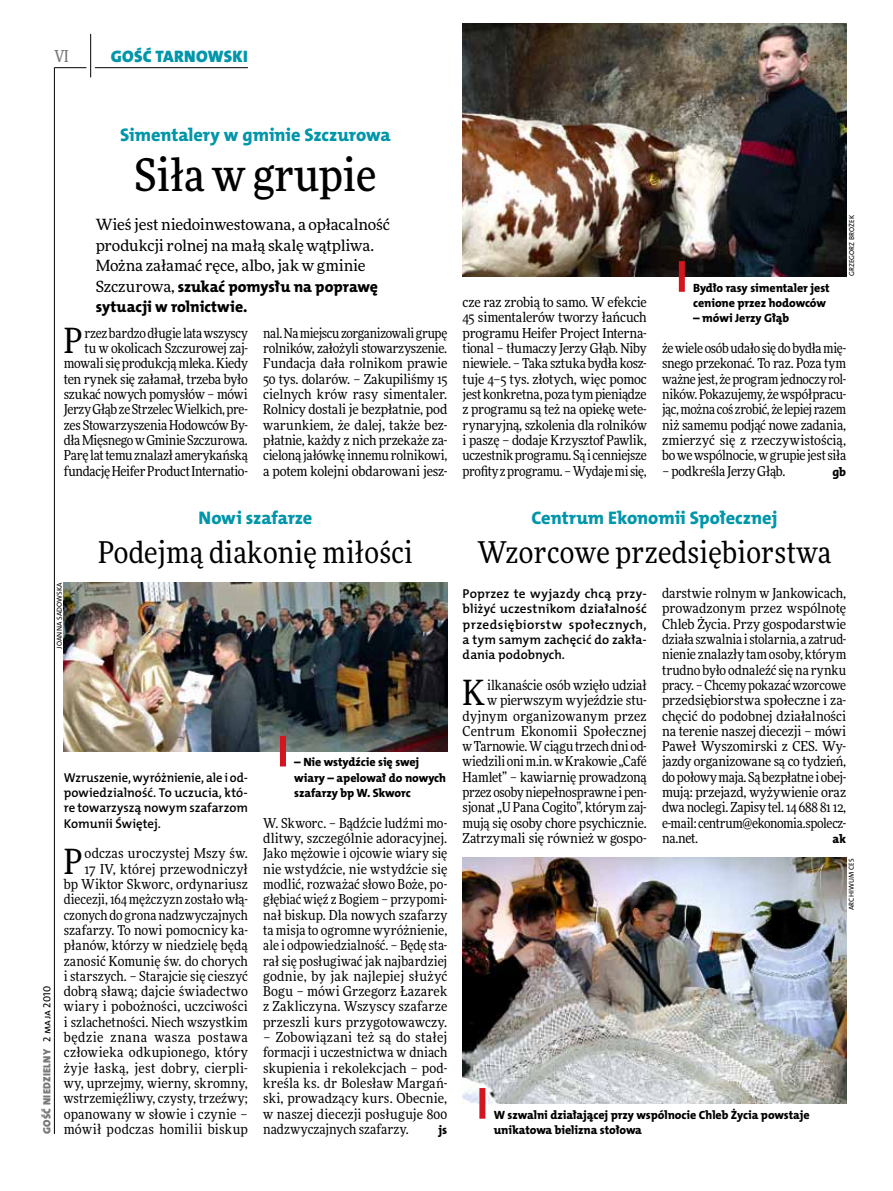
<style>
.page{position:relative;width:893px;height:1191px;background:#fff}
.page>*{position:absolute;margin:0;border:0;box-sizing:border-box;transform-origin:0 0}
.t1{font:500 45px "Freeday Narrow";color:#000}
.t2{font:34.8px "Freeday Narrow News";color:#000}
.t3{font:30px "Freeday Narrow News";letter-spacing:.01em;color:#000}
.t4{font:18.3px "The Mix HP8 Ex Bld";letter-spacing:-.005em;color:#0096aa}
.t5{font:16.65px "The Mix HP9 Blk";letter-spacing:.02em;color:#0096aa}
.t6{font:500 16.5px "Freeday Narrow";color:#787779;scale:.9 1}
.t7{font:15.75px/20.4px "The Mix HP8 Ex Bld";color:#000}
.t8{font:15.45px/20.4px "Freeday News";letter-spacing:-.005em;color:#000}
.t9{font:13.65px/15.3px "Freeday Narrow News";letter-spacing:-.005em;color:#000;text-align:justify}
.t10{font:12.9px/15.3px "The Mix HP6 Se Bld";color:#000;text-align:justify}
.t11{font:12.3px "The Mix HP8 Ex Bld";color:#000}
.t12{font:12px/15.3px "The Mix HP8 Ex Bld";letter-spacing:-.005em;color:#000}
.t13{font:10.5px "The Mix HP9 Blk";letter-spacing:.025em;color:#787779}
.t14{font:7.2px "The Mix HP5 Plain";letter-spacing:.015em;color:#000}
.s1{font-family:"Freeday News";font-size:15.45px}
.s2{font-family:"The Mix HP5 Plain";color:#000}
</style>
<div class="page">
<hr style="left:54px;top:67px;width:1px;height:1067px;background:#000">
<hr style="left:90px;top:34px;width:1px;height:43px;background:#000">
<hr style="left:54px;top:67px;width:32px;height:1px;background:#000">
<hr style="left:95px;top:67px;width:153px;height:1px;background:#000">
<img style="left:463px;top:23px;width:383px;height:253px">
<img style="left:64px;top:582px;width:383px;height:169px">
<img style="left:463px;top:857px;width:383px;height:246px">
<div style="left:679px;top:261px;width:6px;height:31px;background:#d3151f"></div>
<div style="left:479px;top:1088px;width:6px;height:30px;background:#d3151f"></div>
<div style="left:280px;top:736px;width:6px;height:30px;background:#d3151f"></div>
<p class="t6" style="left:54px;top:46px;width:17px">VI</p>
<p class="t5" style="left:111px;top:46px;width:138px">GOŚĆ TARNOWSKI</p>
<h3 class="t4" style="left:120px;top:123px;width:272px">Simentalery w gminie Szczurowa</h3>
<h1 class="t1" style="left:135px;top:147px;width:243px">Siła w grupie</h1>
<p class="t8" style="left:96px;top:214px;width:296px">Wieś jest niedoinwestowana, a opłacalność produkcji rolnej na małą skalę wątpliwa.<br>Można załamać ręce, albo, jak w gminie</p>
<p class="t7" style="left:96px;top:276px;width:284px"><span class="s1">Szczurowa,</span> szukać pomysłu na poprawę sytuacji w rolnictwie.</p>
<p class="t9" style="left:64px;top:325px;width:186px;text-align:right">rzez bardzo długie lata wszyscy<br>tu w okolicach Szczurowej zaj&shy;mowali się produkcją mleka. Kiedy ten rynek się załamał, trzeba było szukać nowych pomysłów – mówi Jerzy Głąb ze Strzelec Wielkich, pre&shy;zes Stowarzyszenia Hodowców By&shy;dła Mięsnego w Gminie Szczurowa.<br>Parę lat temu znalazł amerykańską fundację Heifer Product Internatio-</p>
<p class="t9" style="left:263px;top:325px;width:186px">nal. Na miejscu zorganizowali grupę rolników, założyli stowarzyszenie.<br>Fundacja dała rolnikom prawie 50 tys. dolarów. – Zakupiliśmy 15 cielnych krów rasy simentaler.<br>Rolnicy dostali je bezpłatnie, pod warunkiem, że dalej, także bez&shy;płatnie, każdy z nich przekaże za&shy;cieloną jałówkę innemu rolnikowi, a potem kolejni obdarowani jesz-</p>
<h2 class="t2" style="left:64px;top:319px;width:20px">P</h2>
<p class="t14" style="left:55px;top:648px;width:68px;rotate:-90deg">Joanna Sadowska</p>
<h3 class="t4" style="left:199px;top:506px;width:115px">Nowi szafarze</h3>
<h3 class="t3" style="left:98px;top:533px;width:316px">Podejmą diakonię miłości</h3>
<p class="t13" style="left:40px;top:1134px;width:149px;rotate:-90deg">GOŚĆ NIEDZIELNY <span class="s2">2 maja 2010</span></p>
<p class="t10" style="left:64px;top:770px;width:186px">Wzruszenie, wyróżnienie, ale i od&shy;powiedzialność. To uczucia, któ&shy;re towarzyszą nowym szafarzom Komunii Świętej.</p>
<h2 class="t2" style="left:64px;top:840px;width:20px">P</h2>
<p class="t9" style="left:64px;top:845px;width:186px;text-align:right">odczas uroczystej Mszy św.<br>17 IV, której przewodniczył<br>bp Wiktor Skworc, ordynariusz diecezji, 164 mężczyzn zostało włą&shy;czonych do grona nadzwyczajnych szafarzy. To nowi pomocnicy ka&shy;płanów, którzy w niedzielę będą zanosić Komunię św. do chorych i starszych. – Starajcie się cieszyć dobrą sławą; dajcie świadectwo wiary i pobożności, uczciwości i szlachetności. Niech wszystkim będzie znana wasza postawa człowieka odkupionego, który żyje łaską, jest dobry, cierpli&shy;wy, uprzejmy, wierny, skromny, wstrzemięźliwy, czysty, trzeźwy; opanowany w słowie i czynie – mówił podczas homilii biskup</p>
<p class="t12" style="left:294px;top:755px;width:153px">– Nie wstydźcie się swej wiary – apelował do nowych szafarzy bp W. Skworc</p>
<p class="t9" style="left:263px;top:815px;width:186px">W. Skworc. – Bądźcie ludźmi mo&shy;dlitwy, szczególnie adoracyjnej.<br>Jako mężowie i ojcowie wiary się nie wstydźcie, nie wstydźcie się modlić, rozważać słowo Boże, po&shy;głębiać więź z Bogiem – przypomi&shy;nał biskup. Dla nowych szafarzy ta misja to ogromne wyróżnienie, ale i odpowiedzialność. – Będę sta&shy;rał się posługiwać jak najbardziej godnie, by jak najlepiej służyć Bogu – mówi Grzegorz Łazarek z Zakliczyna. Wszyscy szafarze przeszli kurs przygotowawczy.</p>
<p class="t9" style="left:263px;top:1029px;width:186px">– Zobowiązani też są do stałej formacji i uczestnictwa w dniach skupienia i rekolekcjach – pod&shy;kreśla ks. dr Bolesław Margań&shy;ski, prowadzący kurs. Obecnie, w naszej diecezji posługuje 800 nadzwyczajnych szafarzy.</p>
<p class="t11" style="left:438px;top:1122px;width:10px">js</p>
<p class="t9" style="left:463px;top:294px;width:186px">cze raz zrobią to samo. W efekcie 45 simentalerów tworzy łańcuch programu Heifer Project Interna&shy;tional – tłumaczy Jerzy Głąb. Niby niewiele. – Taka sztuka bydła kosz&shy;tuje 4–5 tys. złotych, więc pomoc jest konkretna, poza tym pieniądze z programu są też na opiekę wete&shy;rynaryjną, szkolenia dla rolników i paszę – dodaje Krzysztof Pawlik, uczestnik programu. Są i cenniejsze profity z programu. – Wydaje mi się,</p>
<p class="t12" style="left:693px;top:280px;width:138px">Bydło rasy simentaler jest cenione przez hodowców</p>
<p class="t12" style="left:693px;top:311px;width:98px">– mówi Jerzy Głąb</p>
<p class="t14" style="left:847px;top:276px;width:63px;rotate:-90deg">Grzegorz Brożek</p>
<p class="t9" style="left:662px;top:340px;width:186px">że wiele osób udało się do bydła mię&shy;snego przekonać. To raz. Poza tym ważne jest, że program jednoczy rol&shy;ników. Pokazujemy, że współpracu&shy;jąc, można coś zrobić, że lepiej razem niż samemu podjąć nowe zadania, zmierzyć się z rzeczywistością, bo we wspólnocie, w grupie jest siła</p>
<p class="t9" style="left:662px;top:463px;width:125px">– podkreśla Jerzy Głąb.</p>
<p class="t11" style="left:832px;top:463px;width:15px">gb</p>
<h3 class="t4" style="left:531px;top:506px;width:247px">Centrum Ekonomii Społecznej</h3>
<h3 class="t3" style="left:477px;top:533px;width:356px">Wzorcowe przedsiębiorstwa</h3>
<p class="t10" style="left:463px;top:586px;width:186px">Poprzez te wyjazdy chcą przy&shy;bliżyć uczestnikom działalność przedsiębiorstw społecznych, a tym samym zachęcić do zakła&shy;dania podobnych.</p>
<h2 class="t2" style="left:463px;top:671px;width:24px">K</h2>
<p class="t9" style="left:463px;top:677px;width:186px;text-align:right">ilkanaście osób wzięło udział<br>w pierwszym wyjeździe stu&shy;dyjnym organizowanym przez<br>Centrum Ekonomii Społecznej w Tarnowie. W ciągu trzech dni od&shy;wiedzili oni m.in. w Krakowie „Café<br>Hamlet” – kawiarnię prowadzoną przez osoby niepełnosprawne i pen&shy;sjonat „U Pana Cogito”, którym zaj&shy;mują się osoby chore psychicznie.<br>Zatrzymali się również w gospo-</p>
<p class="t9" style="left:662px;top:585px;width:186px">darstwie rolnym w Jankowicach, prowadzonym przez wspólnotę Chleb Życia. Przy gospodarstwie działa szwalnia i stolarnia, a zatrud&shy;nienie znalazły tam osoby, którym trudno było odnaleźć się na rynku pracy. – Chcemy pokazać wzorcowe przedsiębiorstwa społeczne i za&shy;chęcić do podobnej działalności na terenie naszej diecezji – mówi Paweł Wyszomirski z CES. Wy&shy;jazdy organizowane są co tydzień, do połowy maja. Są bezpłatne i obej&shy;mują: przejazd, wyżywienie oraz dwa noclegi. Zapisy tel. 14 688 81 12, e-mail: centrum@ekonomia.spolecz&shy;na.net.</p>
<p class="t11" style="left:833px;top:831px;width:15px">ak</p>
<p class="t14" style="left:847px;top:910px;width:53px;rotate:-90deg">archiwum ces</p>
<p class="t12" style="left:494px;top:1107px;width:318px">W szwalni działającej przy wspólnocie Chleb Życia powstaje unikatowa bielizna stołowa</p>
</div>
